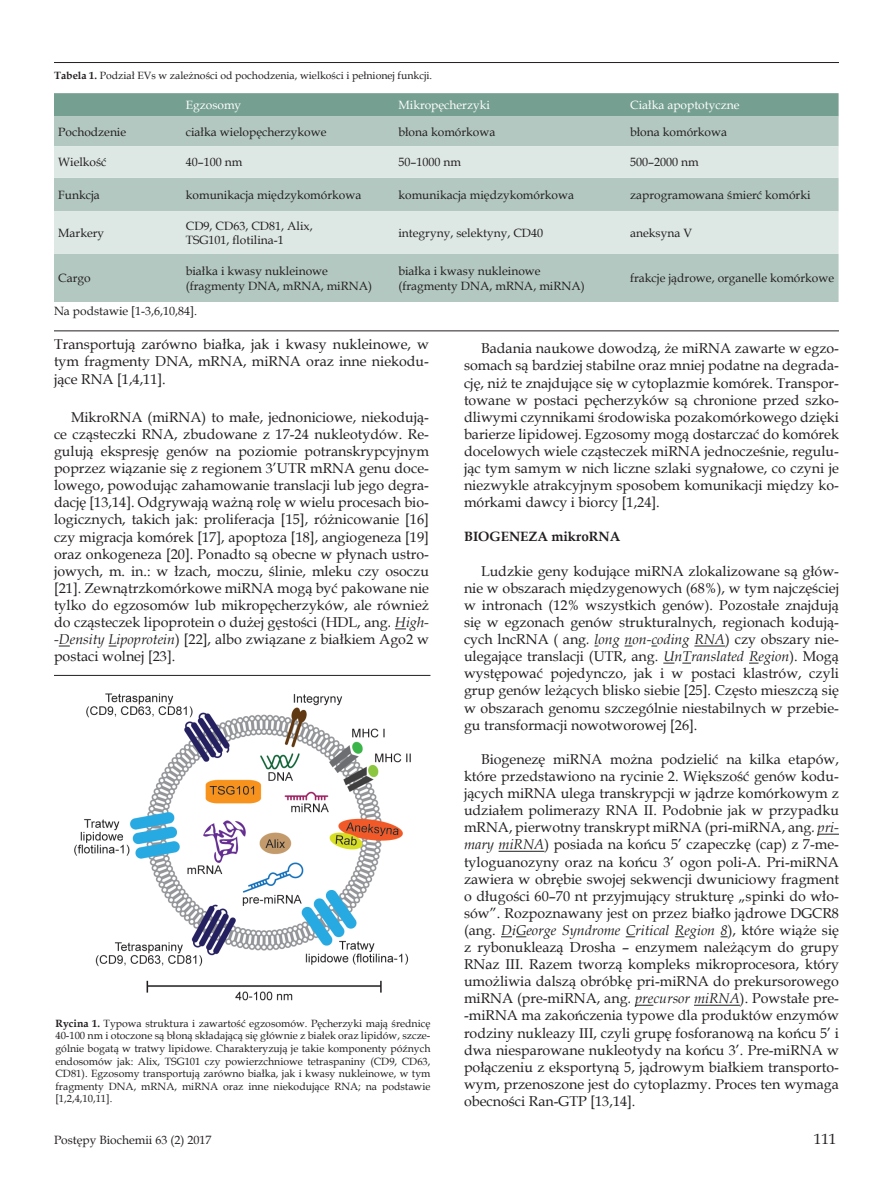
<style>
.page{position:relative;width:893px;height:1191px;background:#fff}
.page>*{position:absolute;margin:0;border:0;box-sizing:border-box;transform-origin:0 0}
.t1{font:15px "Book Antiqua";color:#231f20}
.Body_tekst{font:14.25px/17.1px "Book Antiqua";color:#231f20;text-align:justify}
.Tytul_1{font:700 13.5px "Book Antiqua";color:#231f20}
.Tabela_tekst{font:12px/14.4px "Book Antiqua";color:#231f20}
.Tabela_tekst-2{font:12px "Book Antiqua";color:#fff}
.Figura{font:10.5px/12.6px "Book Antiqua";color:#231f20;text-align:justify}
.Tabela_tytul{font:10.5px "Book Antiqua";color:#231f20}
.s1{font-weight:700}
.s2{font-style:italic}
</style>
<div class="page">
<hr style="left:694px;top:645px;width:31px;height:1px;background:#231f20">
<svg style="left:818px;top:833px;width:21px;height:1px"></svg>
<hr style="left:499px;top:851px;width:45px;height:1px;background:#231f20">
<svg style="left:501px;top:936px;width:25px;height:1px"></svg>
<svg style="left:635px;top:1004px;width:18px;height:1px"></svg>
<hr style="left:694px;top:1004px;width:46px;height:1px;background:#231f20">
<img style="left:74px;top:693px;width:337px;height:308px">
<svg style="left:54px;top:93px;width:785px;height:24px;background:#78a192"></svg>
<div style="left:54px;top:117px;width:785px;height:185px;background:#b3c8c0"></div>
<svg style="left:54px;top:146px;width:785px;height:108px;background:#d0ded9"></svg>
<hr style="left:54px;top:62px;width:785px;height:1px;background:#231f20">
<hr style="left:54px;top:330px;width:785px;height:1px;background:#231f20">
<hr style="left:54px;top:675px;width:376px;height:1px;background:#231f20">
<p class="Tabela_tytul" style="left:54px;top:68px;width:380px"><span class="s1">Tabela 1.</span> Podział EVs w zależności od pochodzenia, wielkości i pełnionej funkcji.</p>
<p class="Tabela_tekst-2" style="left:186px;top:97px;width:57px">Egzosomy</p>
<p class="Tabela_tekst-2" style="left:398px;top:97px;width:93px">Mikropęcherzyki</p>
<p class="Tabela_tekst-2" style="left:630px;top:97px;width:111px">Ciałka apoptotyczne</p>
<p class="Tabela_tekst" style="left:58px;top:124px;width:69px">Pochodzenie</p>
<p class="Tabela_tekst" style="left:186px;top:124px;width:142px">ciałka wielopęcherzykowe</p>
<p class="Tabela_tekst" style="left:398px;top:124px;width:99px">błona komórkowa</p>
<p class="Tabela_tekst" style="left:630px;top:124px;width:99px">błona komórkowa</p>
<p class="Tabela_tekst" style="left:58px;top:155px;width:50px">Wielkość</p>
<p class="Tabela_tekst" style="left:186px;top:155px;width:58px">40–100 nm</p>
<p class="Tabela_tekst" style="left:398px;top:155px;width:64px">50–1000 nm</p>
<p class="Tabela_tekst" style="left:630px;top:155px;width:70px">500–2000 nm</p>
<p class="Tabela_tekst" style="left:58px;top:187px;width:43px">Funkcja</p>
<p class="Tabela_tekst" style="left:186px;top:187px;width:177px">komunikacja międzykomórkowa</p>
<p class="Tabela_tekst" style="left:398px;top:187px;width:177px">komunikacja międzykomórkowa</p>
<p class="Tabela_tekst" style="left:630px;top:187px;width:182px">zaprogramowana śmierć komórki</p>
<p class="Tabela_tekst" style="left:58px;top:225px;width:47px">Markery</p>
<p class="Tabela_tekst" style="left:186px;top:218px;width:128px">CD9, CD63, CD81, Alix,<br>TSG101, flotilina-1</p>
<p class="Tabela_tekst" style="left:398px;top:225px;width:146px">integryny, selektyny, CD40</p>
<p class="Tabela_tekst" style="left:630px;top:225px;width:63px">aneksyna V</p>
<p class="Tabela_tekst" style="left:58px;top:271px;width:34px">Cargo</p>
<p class="Tabela_tekst" style="left:186px;top:263px;width:188px">białka i kwasy nukleinowe (fragmenty DNA, mRNA, miRNA)</p>
<p class="Tabela_tekst" style="left:398px;top:263px;width:188px">białka i kwasy nukleinowe (fragmenty DNA, mRNA, miRNA)</p>
<p class="Tabela_tekst" style="left:630px;top:271px;width:205px">frakcje jądrowe, organelle komórkowe</p>
<p class="Tabela_tekst" style="left:54px;top:303px;width:145px">Na podstawie [1-3,6,10,84].</p>
<p class="Body_tekst" style="left:54px;top:336px;width:376px">Transportują zarówno białka, jak i kwasy nukleinowe, w tym fragmenty DNA, mRNA, miRNA oraz inne niekodu&shy;jące RNA [1,4,11].</p>
<p class="Body_tekst" style="left:54px;top:408px;width:376px;text-indent:17px">MikroRNA (miRNA) to małe, jednoniciowe, niekodują&shy;ce cząsteczki RNA, zbudowane z 17-24 nukleotydów. Re&shy;gulują ekspresję genów na poziomie potranskrypcyjnym poprzez wiązanie się z regionem 3’UTR mRNA genu doce&shy;lowego, powodując zahamowanie translacji lub jego degra&shy;dację [13,14]. Odgrywają ważną rolę w wielu procesach bio&shy;logicznych, takich jak: proliferacja [15], różnicowanie [16] czy migracja komórek [17], apoptoza [18], angiogeneza [19] oraz onkogeneza [20]. Ponadto są obecne w płynach ustro&shy;jowych, m. in.: w łzach, moczu, ślinie, mleku czy osoczu [21]. Zewnątrzkomórkowe miRNA mogą być pakowane nie tylko do egzosomów lub mikropęcherzyków, ale również do cząsteczek lipoprotein o dużej gęstości (HDL, ang<span class="s2">. High--Density Lipoprotein</span>) [22], albo związane z białkiem Ago2 w postaci wolnej [23].</p>
<p class="Figura" style="left:55px;top:1016px;width:376px"><span class="s1">Rycina 1.</span> Typowa struktura i zawartość egzosomów. Pęcherzyki mają średnicę 40-100 nm i otoczone są błoną składającą się głównie z białek oraz lipidów, szcze&shy;gólnie bogatą w tratwy lipidowe. Charakteryzują je takie komponenty późnych endosomów jak: Alix, TSG101 czy powierzchniowe tetraspaniny (CD9, CD63, CD81). Egzosomy transportują zarówno białka, jak i kwasy nukleinowe, w tym fragmenty DNA, mRNA, miRNA oraz inne niekodujące RNA; na podstawie [1,2,4,10,11].</p>
<p class="Body_tekst" style="left:464px;top:339px;width:376px;text-indent:17px">Badania naukowe dowodzą, że miRNA zawarte w egzo&shy;somach są bardziej stabilne oraz mniej podatne na degrada&shy;cję, niż te znajdujące się w cytoplazmie komórek. Transpor&shy;towane w postaci pęcherzyków są chronione przed szko&shy;dliwymi czynnikami środowiska pozakomórkowego dzięki barierze lipidowej. Egzosomy mogą dostarczać do komórek docelowych wiele cząsteczek miRNA jednocześnie, regulu&shy;jąc tym samym w nich liczne szlaki sygnałowe, co czyni je niezwykle atrakcyjnym sposobem komunikacji między ko&shy;mórkami dawcy i biorcy [1,24].</p>
<p class="Tytul_1" style="left:464px;top:527px;width:158px">BIOGENEZA mikroRNA</p>
<p class="Body_tekst" style="left:464px;top:562px;width:376px;text-indent:17px">Ludzkie geny kodujące miRNA zlokalizowane są głów&shy;nie w obszarach międzygenowych (68%), w tym najczęściej w intronach (12% wszystkich genów). Pozostałe znajdują się w egzonach genów strukturalnych, regionach kodują&shy;cych lncRNA ( ang<span class="s2">. long non-coding RNA</span>) czy obszary nie&shy;ulegające translacji (UTR, ang. <span class="s2">UnTranslated Region</span>). Mogą występować pojedynczo, jak i w postaci klastrów, czyli grup genów leżących blisko siebie [25]. Często mieszczą się w obszarach genomu szczególnie niestabilnych w przebie&shy;gu transformacji nowotworowej [26].</p>
<p class="Body_tekst" style="left:464px;top:750px;width:376px;text-indent:17px">Biogenezę miRNA można podzielić na kilka etapów, które przedstawiono na rycinie 2. Większość genów kodu&shy;jących miRNA ulega transkrypcji w jądrze komórkowym z udziałem polimerazy RNA II. Podobnie jak w przypadku mRNA, pierwotny transkrypt miRNA (pri-miRNA, ang<span class="s2">. pri&shy;mary miRNA</span>) posiada na końcu 5’ czapeczkę (cap) z 7-me&shy;tyloguanozyny oraz na końcu 3’ ogon poli-A. Pri-miRNA zawiera w obrębie swojej sekwencji dwuniciowy fragment o długości 60–70 nt przyjmujący strukturę „spinki do wło&shy;sów”. Rozpoznawany jest on przez białko jądrowe DGCR8 (ang. <span class="s2">DiGeorge Syndrome Critical Region 8</span>), które wiąże się z rybonukleazą Drosha – enzymem należącym do grupy RNaz III. Razem tworzą kompleks mikroprocesora, który umożliwia dalszą obróbkę pri-miRNA do prekursorowego miRNA (pre-miRNA, ang<span class="s2">. precursor miRNA</span>). Powstałe pre--miRNA ma zakończenia typowe dla produktów enzymów rodziny nukleazy III, czyli grupę fosforanową na końcu 5’ i dwa niesparowane nukleotydy na końcu 3’. Pre-miRNA w połączeniu z eksportyną 5, jądrowym białkiem transporto&shy;wym, przenoszone jest do cytoplazmy. Proces ten wymaga obecności Ran-GTP [13,14].</p>
<p class="Tabela_tekst" style="left:54px;top:1132px;width:159px">Postępy Biochemii 63 (2) 2017</p>
<p class="t1" style="left:814px;top:1128px;width:24px">111</p>
</div>
